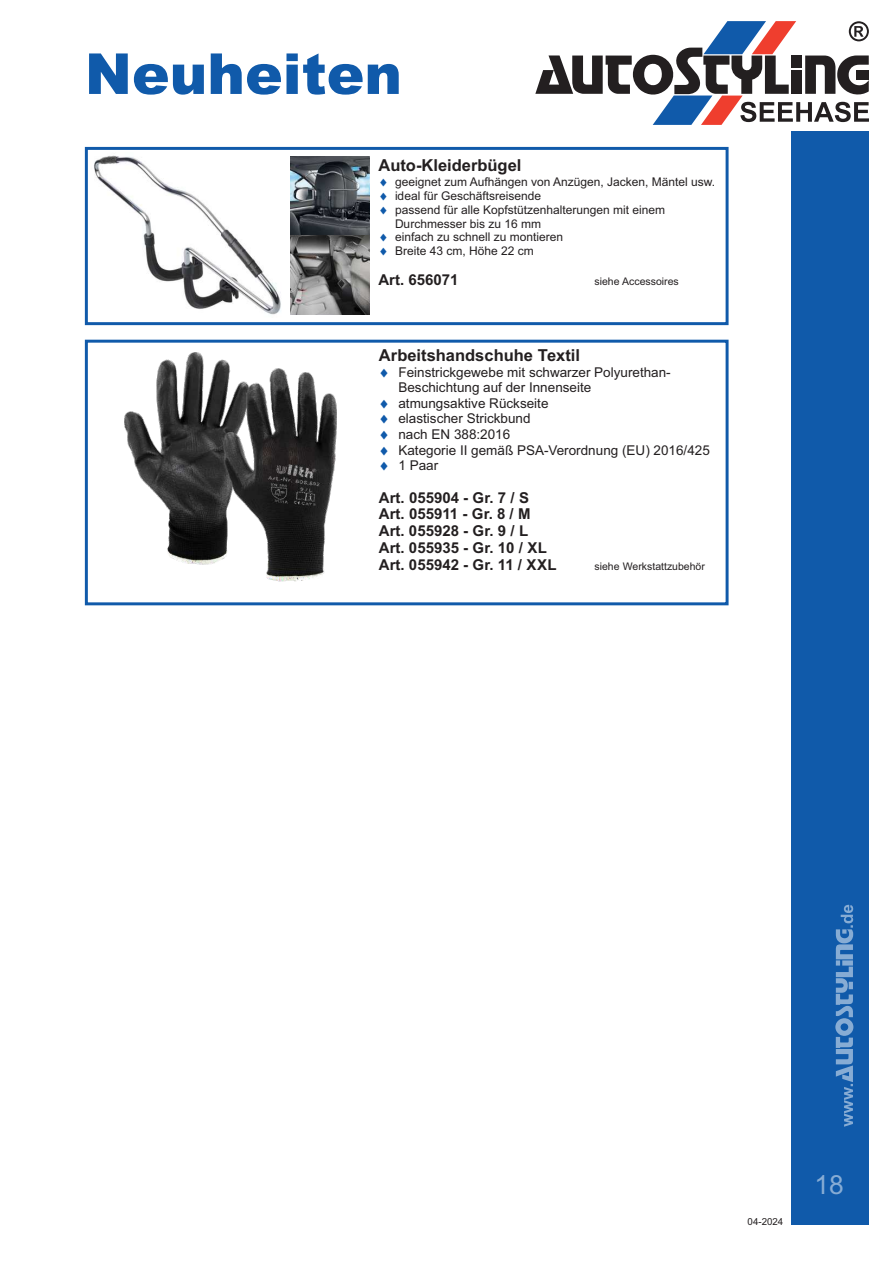
<style>
.page{position:relative;width:893px;height:1263px;background:#fff}
.page>*{position:absolute;margin:0;border:0;box-sizing:border-box;transform-origin:0 0}
.t1{font:900 56.55px "Arial";color:#105aaa}
.t2{font:26.4px "Arial";color:rgb(255 255 255/.5)}
.t3{font:700 16.5px "Arial";color:#231f20}
.t4{font:700 15px/16.8px "Arial";color:#231f20}
.t5{font:13.5px/15.8px "Arial";color:#231f20}
.t6{font:12px/14px "Arial";color:#231f20}
.t7{font:10.5px "Arial";color:#231f20}
.t8{font:9.75px "Arial";color:#231f20}
.s1{color:#105aaa}
</style>
<div class="page">
<div style="left:791px;top:131px;width:78px;height:1094px;background:#105aaa"></div>
<svg style="left:535px;top:21px;width:334px;height:104px"></svg>
<svg style="left:835px;top:905px;width:18px;height:222px"></svg>
<svg style="left:84px;top:146px;width:645px;height:180px"></svg>
<img style="left:91px;top:152px;width:192px;height:166px">
<img style="left:290px;top:156px;width:79px;height:158px">
<svg style="left:84px;top:339px;width:645px;height:267px"></svg>
<img style="left:124px;top:352px;width:212px;height:230px">
<h1 class="t1" style="left:85px;top:53px;width:319px">Neuheiten</h1>
<h3 class="t3" style="left:378px;top:159px;width:145px">Auto-Kleiderbügel</h3>
<p class="t6" style="left:378px;top:176px;width:338px"><span class="s1">◻</span> geeignet zum Aufhängen von Anzügen, Jacken, Mäntel usw.</p>
<p class="t6" style="left:378px;top:190px;width:164px"><span class="s1">◻</span> ideal für Geschäftsreisende</p>
<p class="t6" style="left:395px;top:204px;width:272px;text-indent:-17px"><span class="s1">◻</span> passend für alle Kopfstützenhalterungen mit einem<br>Durchmesser bis zu 16 mm</p>
<p class="t6" style="left:378px;top:231px;width:186px"><span class="s1">◻</span> einfach zu schnell zu montieren</p>
<p class="t6" style="left:378px;top:245px;width:157px"><span class="s1">◻</span> Breite 43 cm, Höhe 22 cm</p>
<p class="t4" style="left:378px;top:273px;width:82px">Art. 656071</p>
<p class="t7" style="left:594px;top:277px;width:86px">siehe Accessoires</p>
<h3 class="t3" style="left:379px;top:349px;width:203px">Arbeitshandschuhe Textil</h3>
<p class="t5" style="left:398px;top:365px;width:274px;text-indent:-20px"><span class="s1">◻</span> Feinstrickgewebe mit schwarzer Polyurethan-<br>Beschichtung auf der Innenseite</p>
<p class="t5" style="left:378px;top:396px;width:172px"><span class="s1">◻</span> atmungsaktive Rückseite</p>
<p class="t5" style="left:378px;top:412px;width:154px"><span class="s1">◻</span> elastischer Strickbund</p>
<p class="t5" style="left:378px;top:428px;width:133px"><span class="s1">◻</span> nach EN 388:2016</p>
<p class="t5" style="left:378px;top:443px;width:333px"><span class="s1">◻</span> Kategorie II gemäß PSA-Verordnung (EU) 2016/425</p>
<p class="t5" style="left:378px;top:459px;width:61px"><span class="s1">◻</span> 1 Paar</p>
<p class="t4" style="left:379px;top:490px;width:180px">Art. 055904 - Gr. 7 / S<br>Art. 055911 - Gr. 8 / M<br>Art. 055928 - Gr. 9 / L<br>Art. 055935 - Gr. 10 / XL<br>Art. 055942 - Gr. 11 / XXL</p>
<p class="t7" style="left:594px;top:562px;width:112px">siehe Werkstattzubehör</p>
<p class="t8" style="left:748px;top:1218px;width:37px">04-2024</p>
<h2 class="t2" style="left:814px;top:1174px;width:31px">18</h2>
</div>
